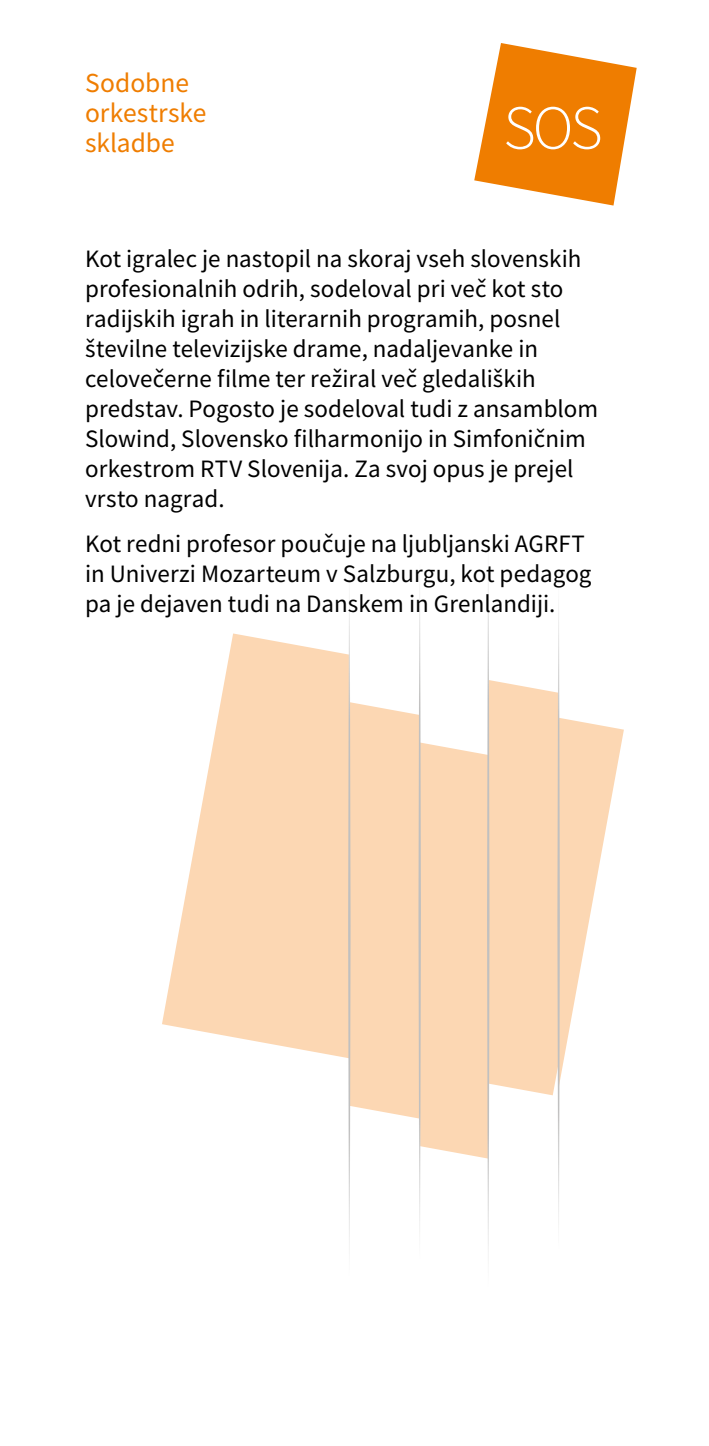
<style>
.page{position:relative;width:709px;height:1446px;background:#fff}
.page>*{position:absolute;margin:0;border:0;box-sizing:border-box;transform-origin:0 0}
.t1{font:62.5px "Source Sans Variable";color:#fff}
.t2{font:27.5px/30px "Source Sans Variable";color:#ef7d00}
.t3{font:25px/30px "Source Sans Variable";color:#000}
</style>
<div class="page">
<svg style="left:474px;top:43px;width:162px;height:163px"></svg>
<svg style="left:162px;top:633px;width:186px;height:425px;fill:#fcd7b3"></svg>
<svg style="left:348px;top:579px;width:276px;height:673px"></svg>
<p class="t2" style="left:85px;top:68px;width:123px">Sodobne orkestrske skladbe</p>
<h1 class="t1" style="left:503px;top:90px;width:101px">SOS</h1>
<p class="t3" style="left:85px;top:244px;width:514px">Kot igralec je nastopil na skoraj vseh slovenskih profesionalnih odrih, sodeloval pri več kot sto radijskih igrah in literarnih programih, posnel številne televizijske drame, nadaljevanke in celovečerne filme ter režiral več gledaliških predstav. Pogosto je sodeloval tudi z ansamblom Slowind, Slovensko filharmonijo in Simfoničnim orkestrom RTV Slovenija. Za svoj opus je prejel vrsto nagrad.</p>
<p class="t3" style="left:85px;top:529px;width:508px">Kot redni profesor poučuje na ljubljanski AGRFT in Univerzi Mozarteum v Salzburgu, kot pedagog pa je dejaven tudi na Danskem in Grenlandiji.</p>
</div>
